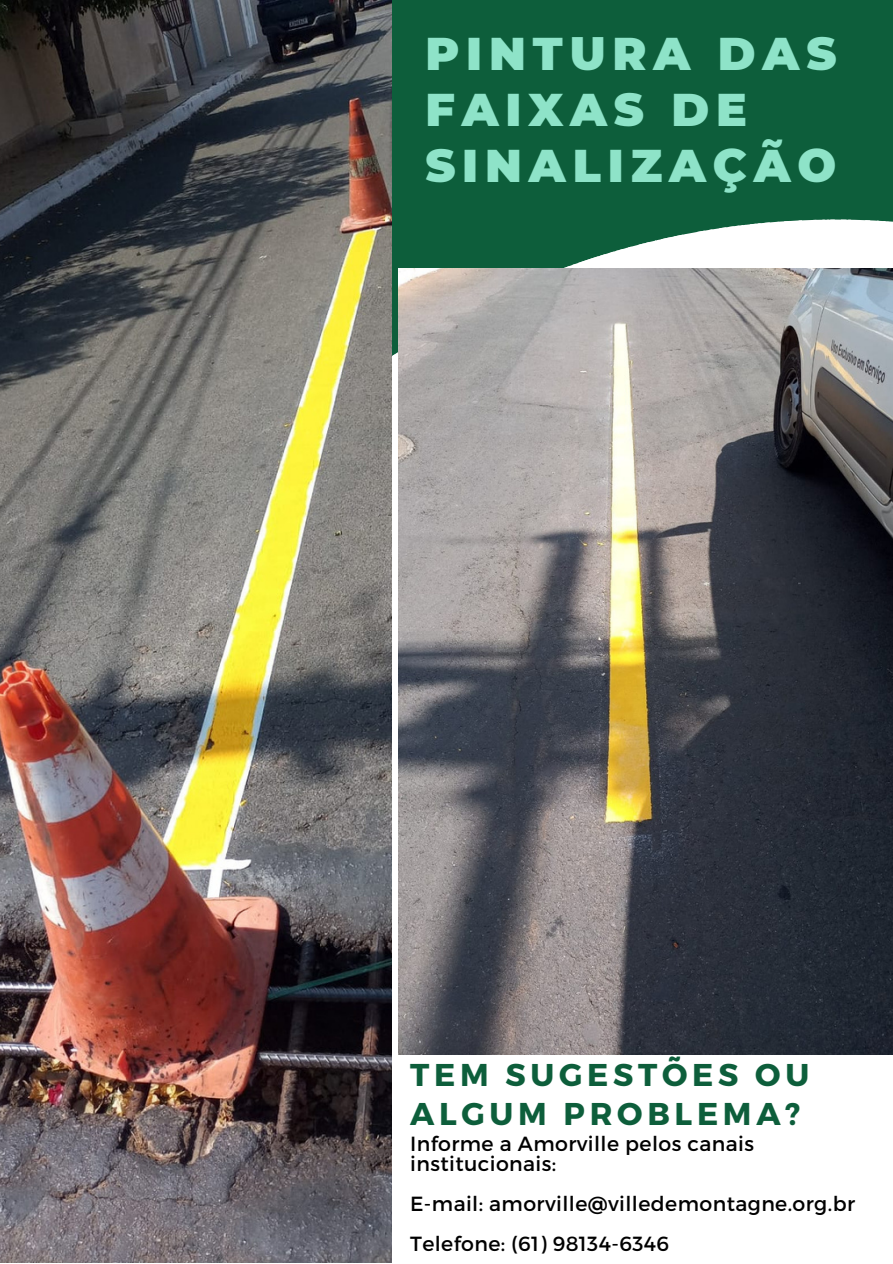
<style>
.page{position:relative;width:893px;height:1264px;background:#fff}
.page>*{position:absolute;margin:0;border:0;box-sizing:border-box;transform-origin:0 0}
.t1{font:900 45.75px/55.9px "Montserrat";letter-spacing:.15em;color:#8ee3c8}
.t2{font:700 31.5px/39px "Montserrat";letter-spacing:.15em;color:#0d5e3b}
.t3{font:20.4px/20.1px "Montserrat";letter-spacing:.02em;color:#000}
</style>
<div class="page">
<svg style="left:391px;top:0;width:501px;height:566px;background:#246d4d"></svg>
<img style="left:0;top:0;width:391px;height:1262px">
<img style="left:398px;top:268px;width:494px;height:786px">
<h1 class="t1" style="left:425px;top:25px;width:412px">PINTURA DAS<br>FAIXAS DE<br>SINALIZAÇÃO</h1>
<h2 class="t2" style="left:410px;top:1053px;width:400px">TEM SUGESTÕES OU<br>ALGUM PROBLEMA?</h2>
<p class="t3" style="left:410px;top:1132px;width:345px">Informe a Amorville pelos canais institucionais:</p>
<p class="t3" style="left:410px;top:1182px;width:446px;line-height:40.2px">E-mail: amorville@villedemontagne.org.br<br>Telefone: (61) 98134-6346</p>
</div>
